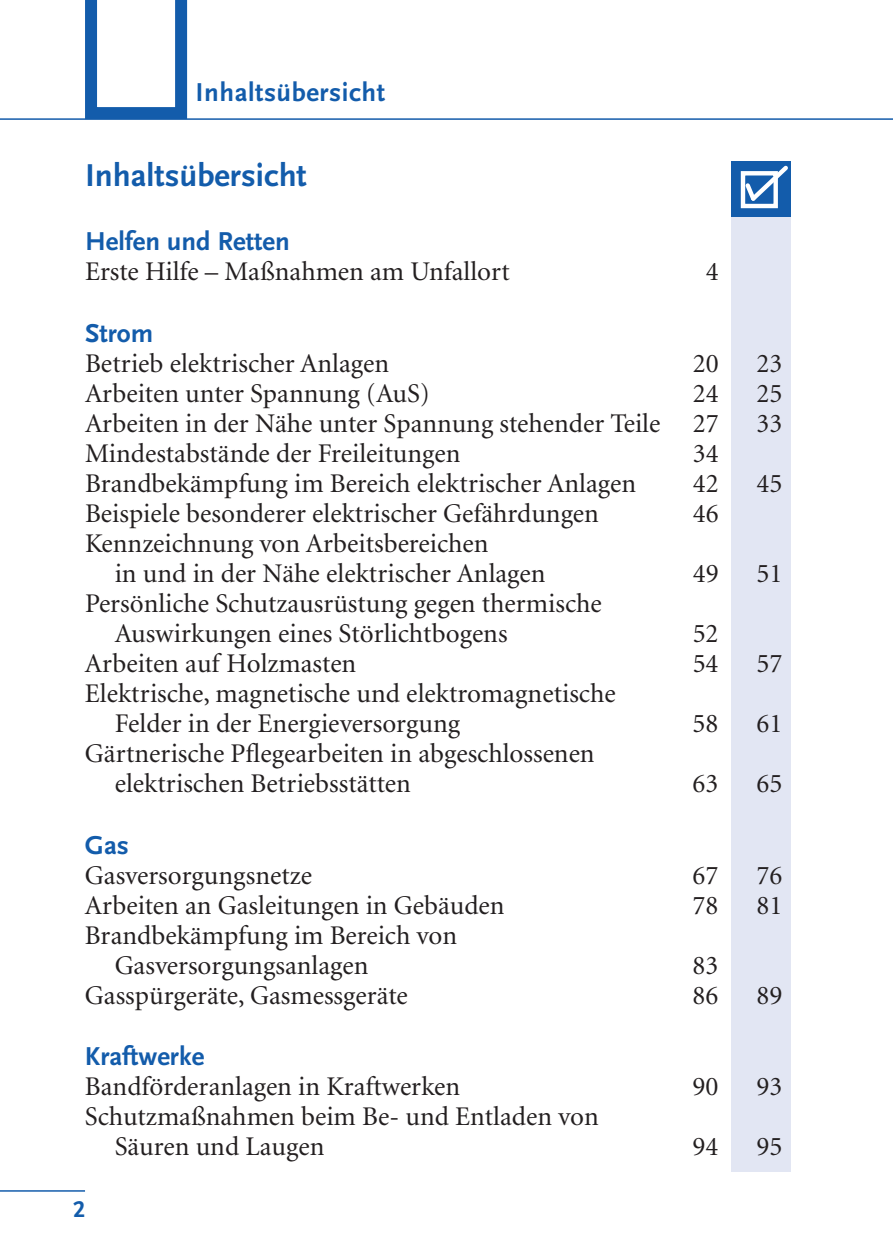
<style>
.page{position:relative;width:893px;height:1259px;background:#fff}
.page>*{position:absolute;margin:0;border:0;box-sizing:border-box;transform-origin:0 0}
.t1{font:700 33px "Scala Sans";color:#135cab}
.t2{font:27px/30px "Minion";color:#231f20}
.t3{font:700 27px "Scala Sans";color:#135cab}
.t4{font:700 27px "Scala Sans";letter-spacing:.02em;color:#135cab}
.t5{font:700 24px "Scala Sans Caps";color:#135cab}
</style>
<div class="page">
<div style="left:731px;top:162px;width:60px;height:1009px;background:#e2e6f3"></div>
<hr style="left:0;top:118px;width:893px;height:2px;background:#135cab">
<hr style="left:0;top:1190px;width:85px;height:1px;background:#135cab">
<svg style="left:85px;top:0;width:102px;height:118px"></svg>
<div style="left:731px;top:162px;width:60px;height:55px;background:#135cab"></div>
<div style="left:741px;top:171px;width:37px;height:37px;border:4px solid #fff"></div>
<svg style="left:742px;top:165px;width:46px;height:40px"></svg>
<p class="t4" style="left:196px;top:77px;width:191px">Inhaltsübersicht</p>
<p class="t1" style="left:85px;top:157px;width:223px">Inhaltsübersicht</p>
<p class="t3" style="left:85px;top:227px;width:206px">Helfen und Retten</p>
<p class="t2" style="left:85px;top:258px;width:426px">Erste Hilfe – Maßnahmen am Unfallort</p>
<p class="t2" style="left:706px;top:258px;width:14px">4</p>
<p class="t3" style="left:85px;top:319px;width:70px">Strom</p>
<p class="t2" style="left:85px;top:349px;width:306px">Betrieb elektrischer Anlagen</p>
<p class="t2" style="left:693px;top:349px;width:27px">20</p>
<p class="t2" style="left:756px;top:349px;width:27px">23</p>
<p class="t2" style="left:85px;top:379px;width:346px">Arbeiten unter Spannung (AuS)</p>
<p class="t2" style="left:693px;top:379px;width:27px">24</p>
<p class="t2" style="left:756px;top:379px;width:27px">25</p>
<p class="t2" style="left:85px;top:409px;width:635px">Arbeiten in der Nähe unter Spannung stehender Teile 27</p>
<p class="t2" style="left:756px;top:409px;width:27px">33</p>
<p class="t2" style="left:85px;top:439px;width:377px">Mindestabstände der Freileitungen</p>
<p class="t2" style="left:693px;top:439px;width:27px">34</p>
<p class="t2" style="left:85px;top:469px;width:553px">Brandbekämpfung im Bereich elektrischer Anlagen</p>
<p class="t2" style="left:693px;top:469px;width:27px">42</p>
<p class="t2" style="left:756px;top:469px;width:27px">45</p>
<p class="t2" style="left:85px;top:499px;width:515px">Beispiele besonderer elektrischer Gefährdungen</p>
<p class="t2" style="left:693px;top:499px;width:27px">46</p>
<p class="t2" style="left:115px;top:529px;width:432px;text-indent:-30px">Kennzeichnung von Arbeitsbereichen<br>in und in der Nähe elektrischer Anlagen</p>
<p class="t2" style="left:693px;top:559px;width:27px">49</p>
<p class="t2" style="left:756px;top:559px;width:27px">51</p>
<p class="t2" style="left:115px;top:589px;width:488px;text-indent:-30px">Persönliche Schutzausrüstung gegen thermische<br>Auswirkungen eines Störlichtbogens</p>
<p class="t2" style="left:693px;top:619px;width:27px">52</p>
<p class="t2" style="left:85px;top:649px;width:273px">Arbeiten auf Holzmasten</p>
<p class="t2" style="left:693px;top:649px;width:27px">54</p>
<p class="t2" style="left:756px;top:649px;width:27px">57</p>
<p class="t2" style="left:115px;top:679px;width:502px;text-indent:-30px">Elektrische, magnetische und elektromagnetische<br>Felder in der Energieversorgung</p>
<p class="t2" style="left:693px;top:709px;width:27px">58</p>
<p class="t2" style="left:756px;top:709px;width:27px">61</p>
<p class="t2" style="left:115px;top:739px;width:481px;text-indent:-30px">Gärtnerische Pflegearbeiten in abgeschlossenen elektrischen Betriebsstätten</p>
<p class="t2" style="left:693px;top:769px;width:27px">63</p>
<p class="t2" style="left:756px;top:769px;width:27px">65</p>
<p class="t3" style="left:85px;top:830px;width:46px">Gas</p>
<p class="t2" style="left:85px;top:861px;width:229px">Gasversorgungsnetze</p>
<p class="t2" style="left:693px;top:861px;width:27px">67</p>
<p class="t2" style="left:756px;top:861px;width:27px">76</p>
<p class="t2" style="left:85px;top:891px;width:421px">Arbeiten an Gasleitungen in Gebäuden</p>
<p class="t2" style="left:693px;top:891px;width:27px">78</p>
<p class="t2" style="left:756px;top:891px;width:27px">81</p>
<p class="t2" style="left:115px;top:921px;width:344px;text-indent:-30px">Brandbekämpfung im Bereich von<br>Gasversorgungsanlagen</p>
<p class="t2" style="left:693px;top:951px;width:27px">83</p>
<p class="t2" style="left:85px;top:981px;width:324px">Gasspürgeräte, Gasmessgeräte</p>
<p class="t2" style="left:693px;top:981px;width:27px">86</p>
<p class="t2" style="left:756px;top:981px;width:27px">89</p>
<p class="t3" style="left:85px;top:1041px;width:121px">Kraftwerke</p>
<p class="t2" style="left:85px;top:1072px;width:377px">Bandförderanlagen in Kraftwerken</p>
<p class="t2" style="left:693px;top:1072px;width:27px">90</p>
<p class="t2" style="left:756px;top:1072px;width:27px">93</p>
<p class="t2" style="left:115px;top:1102px;width:486px;text-indent:-30px">Schutzmaßnahmen beim Be- und Entladen von<br>Säuren und Laugen</p>
<p class="t2" style="left:693px;top:1132px;width:27px">94</p>
<p class="t2" style="left:756px;top:1132px;width:27px">95</p>
<p class="t5" style="left:73px;top:1195px;width:13px">2</p>
</div>
